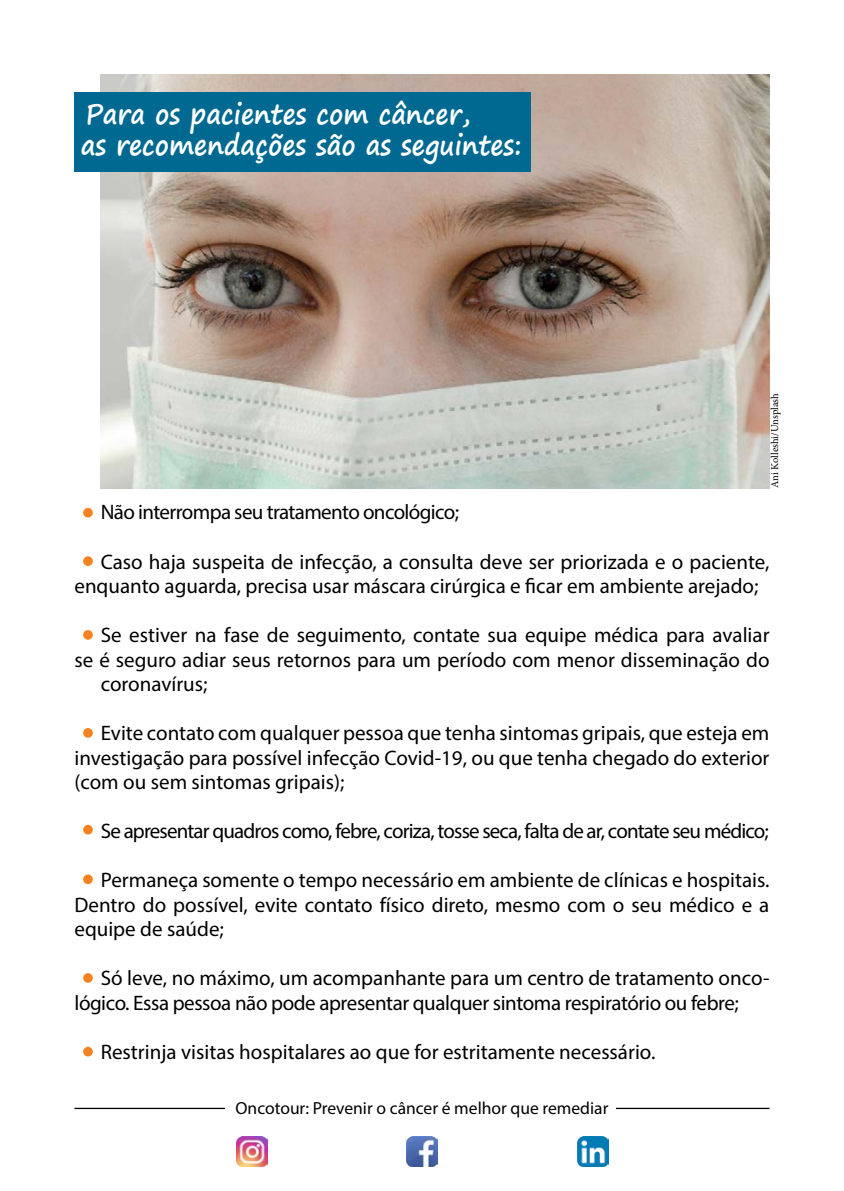
<style>
.page{position:relative;width:844px;height:1191px;background:#fff}
.page>*{position:absolute;margin:0;border:0;box-sizing:border-box;transform-origin:0 0}
.t1{font:700 28px/31.5px "Segoe Print";color:#fff;scale:.9 1}
.t2{font:21px/24.5px "Myriad Pro";color:#000;text-align:justify}
.t3{font:21px/24.5px "Myriad Pro";letter-spacing:-.02em;color:#000}
.t4{font:21px "Myriad Pro";letter-spacing:-.04em;color:#000}
.t5{font:21px "Myriad Pro";letter-spacing:-.03em;color:#000}
.t6{font:17.5px "Myriad Pro";color:#000}
.t7{font:10.5px "Minion Pro";letter-spacing:-.005em;color:#000}
</style>
<div class="page">
<hr style="left:74px;top:1107px;width:695px;height:2px;background:#000">
<div style="left:225px;top:1098px;width:390px;height:20px;background:#fff"></div>
<img style="left:406px;top:1136px;width:31px;height:30px">
<img style="left:577px;top:1136px;width:31px;height:30px">
<img style="left:236px;top:1136px;width:31px;height:30px">
<img style="left:101px;top:74px;width:668px;height:414px">
<div style="left:74px;top:92px;width:457px;height:79px;background:#006991"></div>
<div style="left:83px;top:508px;width:10px;height:9px;background:#f58220;border-radius:50%"></div>
<div style="left:83px;top:556px;width:10px;height:10px;background:#f58220;border-radius:50%"></div>
<div style="left:83px;top:630px;width:10px;height:9px;background:#f58220;border-radius:50%"></div>
<div style="left:83px;top:728px;width:10px;height:9px;background:#f58220;border-radius:50%"></div>
<div style="left:83px;top:825px;width:10px;height:9px;background:#f58220;border-radius:50%"></div>
<div style="left:83px;top:874px;width:10px;height:10px;background:#f58220;border-radius:50%"></div>
<div style="left:83px;top:973px;width:10px;height:9px;background:#f58220;border-radius:50%"></div>
<svg style="left:83px;top:1046px;width:10px;height:10px"></svg>
<h1 class="t1" style="left:81px;top:97px;width:491px">Para os pacientes com câncer,<br>as recomendações são as seguintes:</h1>
<p class="t7" style="left:767px;top:488px;width:96px;rotate:-90deg">Ani Kolleshi/Unsplash</p>
<p class="t5" style="left:101px;top:499px;width:359px">Não interrompa seu tratamento oncológico;</p>
<p class="t2" style="left:74px;top:549px;width:696px;text-indent:26px">Caso haja suspeita de infecção, a consulta deve ser priorizada e o paciente, enquanto aguarda, precisa usar máscara cirúrgica e ficar em ambiente arejado;</p>
<p class="t2" style="left:101px;top:622px;width:670px">Se estiver na fase de seguimento, contate sua equipe médica para avaliar</p>
<p class="t2" style="left:74px;top:647px;width:696px">se é seguro adiar seus retornos para um período com menor disseminação do</p>
<p class="t2" style="left:101px;top:671px;width:108px">coronavírus;</p>
<p class="t2" style="left:74px;top:720px;width:696px;text-indent:26px">Evite contato com qualquer pessoa que tenha sintomas gripais, que esteja em investigação para possível infecção Covid-19, ou que tenha chegado do exterior (com ou sem sintomas gripais);</p>
<p class="t4" style="left:101px;top:818px;width:669px">Se apresentar quadros como, febre, coriza, tosse seca, falta de ar, contate seu médico;</p>
<p class="t2" style="left:74px;top:867px;width:696px;text-indent:26px">Permaneça somente o tempo necessário em ambiente de clínicas e hospitais.<br>Dentro do possível, evite contato físico direto, mesmo com o seu médico e a equipe de saúde;</p>
<p class="t3" style="left:74px;top:965px;width:696px;text-indent:26px">Só leve, no máximo, um acompanhante para um centro de tratamento onco&shy;lógico. Essa pessoa não pode apresentar qualquer sintoma respiratório ou febre;</p>
<p class="t2" style="left:101px;top:1039px;width:556px">Restrinja visitas hospitalares ao que for estritamente necessário.</p>
<p class="t6" style="left:235px;top:1096px;width:374px">Oncotour: Prevenir o câncer é melhor que remediar</p>
</div>
